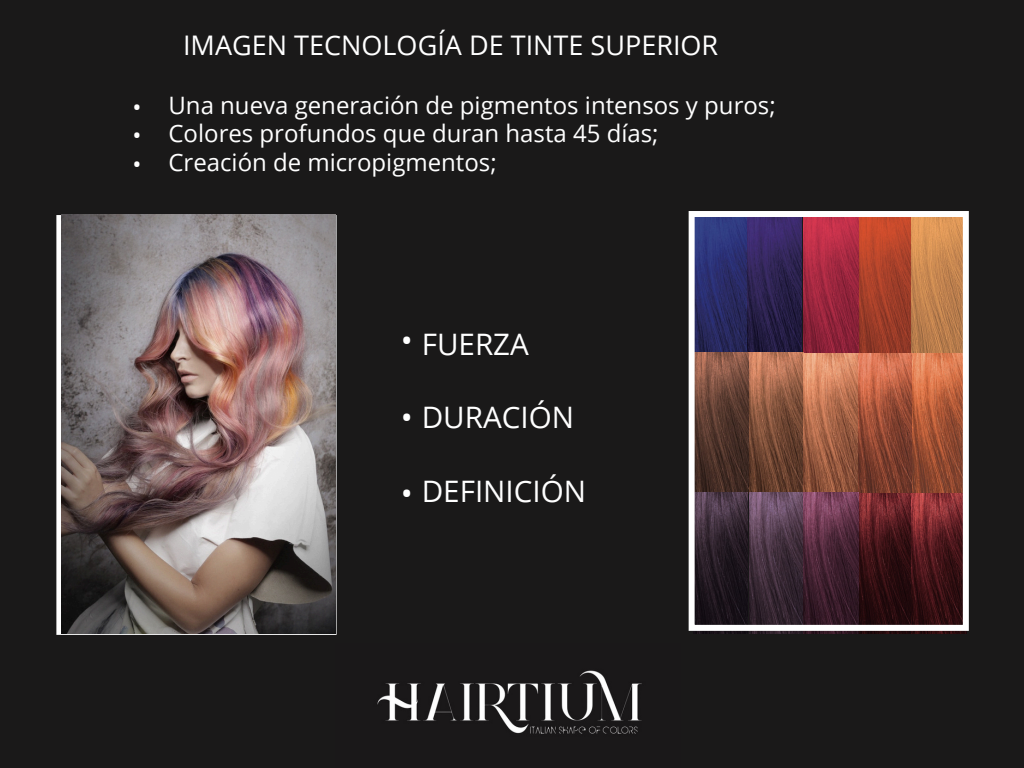
<style>
.page{position:relative;width:1024px;height:768px;background:#1a1919}
.page>*{position:absolute;margin:0;border:0;box-sizing:border-box;transform-origin:0 0}
.t1{font:32px "Open Sans";color:#fff}
.t2{font:29.6px "Open Sans";color:#fff}
.t3{font:27px "Open Sans";color:#fff}
.t4{font:24px/28.5px "Open Sans";color:#fff;text-align:justify}
.s1{font-size:32px}
</style>
<div class="page">
<svg style="left:56px;top:215px;width:281px;height:420px;background:#c8c7c7"></svg>
<img style="left:61px;top:214px;width:274px;height:419px">
<img style="left:377px;top:670px;width:265px;height:64px">
<img style="left:688px;top:211px;width:281px;height:420px">
<p class="t3" style="left:183px;top:26px;width:537px">IMAGEN TECNOLOGÍA DE TINTE SUPERIOR</p>
<p class="t4" style="left:132px;top:92px;width:10px">• • •</p>
<p class="t4" style="left:168px;top:90px;width:609px">Una nueva generación de pigmentos intensos y puros;</p>
<p class="t4" style="left:168px;top:119px;width:492px">Colores profundos que duran hasta 45 días;</p>
<p class="t4" style="left:168px;top:147px;width:330px">Creación de micropigmentos;</p>
<p class="t1" style="left:401px;top:318px;width:13px">•</p>
<h1 class="t2" style="left:422px;top:323px;width:109px">FUERZA</h1>
<h1 class="t2" style="left:401px;top:396px;width:175px"><span class="s1">•</span> DURACIÓN</h1>
<p class="t1" style="left:401px;top:471px;width:13px">•</p>
<h1 class="t2" style="left:422px;top:470px;width:166px">DEFINICIÓN</h1>
</div>
